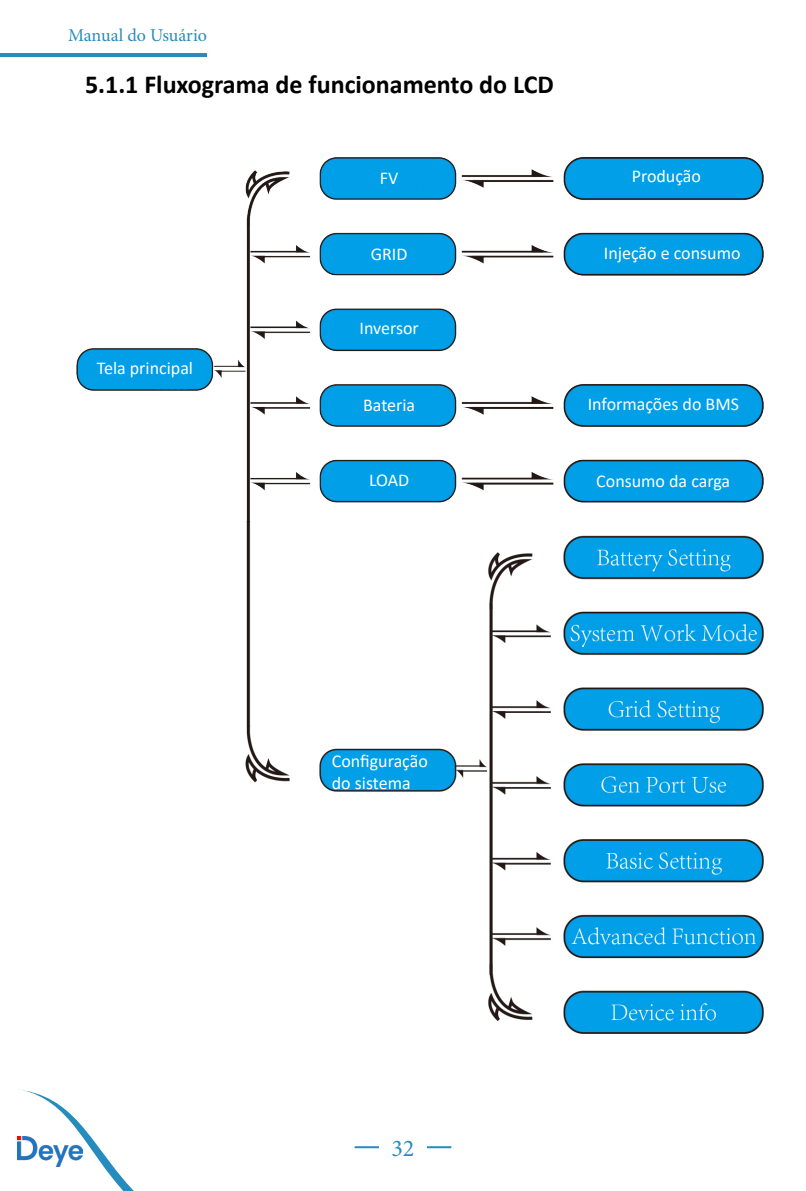
<style>
.page{position:relative;width:806px;height:1191px;background:#fff}
.page>*{position:absolute;margin:0;border:0;box-sizing:border-box;transform-origin:0 0}
.t1{font:700 26px "Calibri";color:#000}
.t2{font:24px "Minion Pro";color:#278cbd}
.t3{font:18px/22px "Calibri";color:#fff}
.t4{font:18px "Minion Pro";letter-spacing:-.005em;color:#278cbd}
</style>
<div class="page">
<hr style="left:0;top:53px;width:207px;height:4px;background:#278cbd">
<hr style="left:427px;top:1145px;width:24px;height:2px;background:#278cbd">
<hr style="left:355px;top:1145px;width:24px;height:2px;background:#278cbd">
<svg style="left:17px;top:1089px;width:347px;height:101px"></svg>
<img style="left:18px;top:1136px;width:64px;height:29px">
<img style="left:76px;top:157px;width:688px;height:876px">
<div style="left:322px;top:757px;width:127px;height:30px;background:#009fe8;border-radius:15px"></div>
<p class="t4" style="left:68px;top:23px;width:140px">Manual do Usuário</p>
<h1 class="t1" style="left:85px;top:66px;width:470px">5.1.1 Fluxograma de funcionamento do LCD</h1>
<p class="t3" style="left:380px;top:166px;width:20px">FV</p>
<p class="t3" style="left:371px;top:243px;width:38px">GRID</p>
<p class="t3" style="left:97px;top:357px;width:98px">Tela principal</p>
<p class="t3" style="left:360px;top:317px;width:61px">Inversor</p>
<p class="t3" style="left:363px;top:393px;width:54px">Bateria</p>
<p class="t3" style="left:369px;top:469px;width:42px">LOAD</p>
<p class="t3" style="left:632px;top:165px;width:71px">Produção</p>
<p class="t3" style="left:604px;top:241px;width:138px">Injeção e consumo</p>
<p class="t3" style="left:588px;top:392px;width:153px">Informações do BMS</p>
<p class="t3" style="left:596px;top:469px;width:136px">Consumo da carga</p>
<p class="t3" style="left:332px;top:749px;width:97px">Configuração do sistema</p>
<h2 class="t2" style="left:391px;top:1131px;width:25px">32</h2>
</div>
